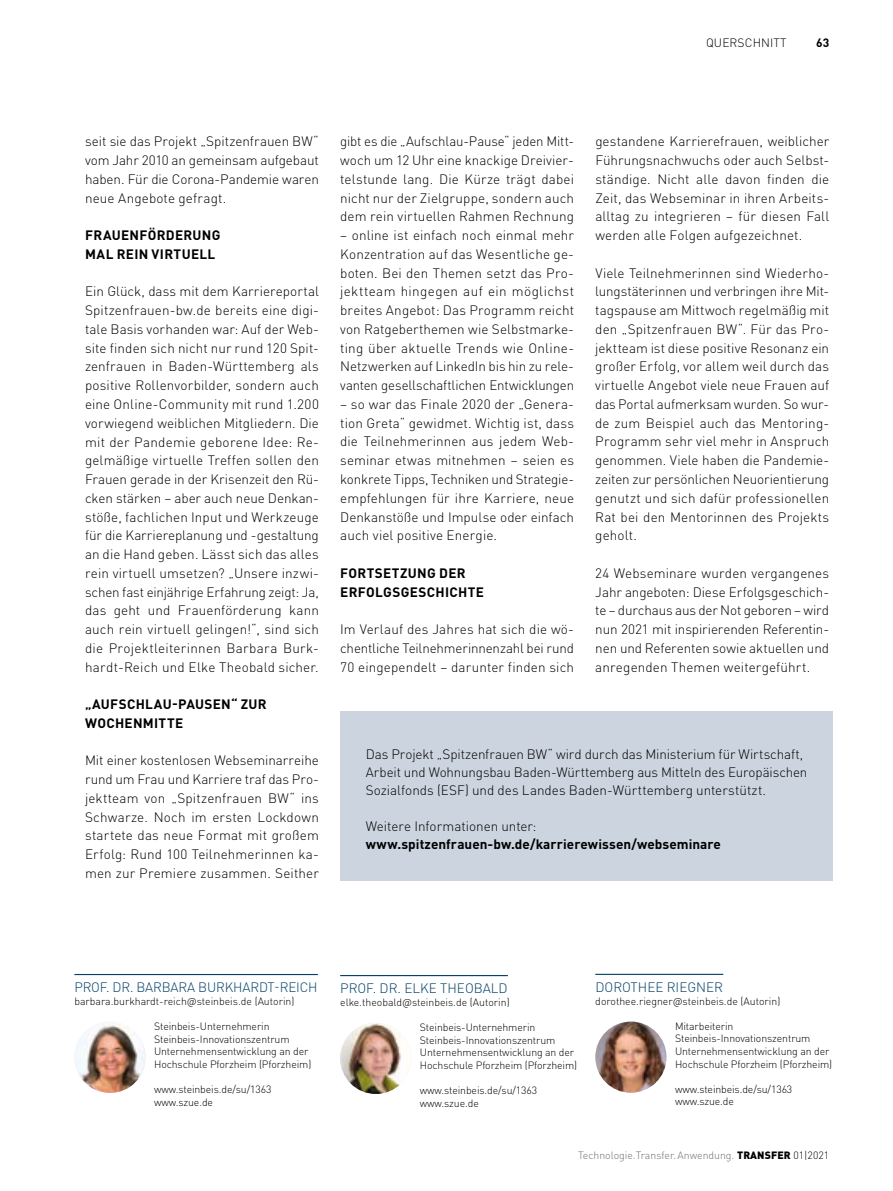
<style>
.page{position:relative;width:893px;height:1191px;background:#fff}
.page>*{position:absolute;margin:0;border:0;box-sizing:border-box;transform-origin:0 0}
.t1{font:300 13.5px/18.8px "DINOT";letter-spacing:.005em;color:#000;text-align:justify}
.t2{font:700 13.5px/18.8px "DINOT";letter-spacing:.02em;color:#000}
.t3{font:300 13.5px "DINOT";letter-spacing:-.01em;color:#003e65}
.t4{font:300 12px "DINOT";letter-spacing:.01em;color:#000}
.t5{font:700 12px "DINOT";color:#000}
.t6{font:300 10.5px/12.6px "DINOT";letter-spacing:-.01em;color:#000}
.t7{font:300 10.5px "DINOT";color:#706f6f}
.s1{font-weight:900;color:#000}
.s2{color:#000}
</style>
<div class="page">
<div style="left:340px;top:711px;width:493px;height:169px;background:#cbd4df"></div>
<hr style="left:74px;top:974px;width:244px;height:1px;background:#003e65">
<img style="left:74px;top:1021px;width:72px;height:72px;border-radius:36px">
<hr style="left:340px;top:975px;width:168px;height:1px;background:#003e65">
<img style="left:340px;top:1022px;width:71px;height:72px;border-radius:36px">
<hr style="left:595px;top:973px;width:128px;height:2px;background:#003e65">
<img style="left:595px;top:1021px;width:71px;height:71px;border-radius:36px">
<p class="t4" style="left:706px;top:36px;width:82px">QUERSCHNITT</p>
<p class="t5" style="left:816px;top:35px;width:15px">63</p>
<p class="t1" style="left:85px;top:132px;width:235px">seit sie das Projekt „Spitzenfrauen BW“ vom Jahr 2010 an gemeinsam aufgebaut haben. Für die Corona-Pandemie waren neue Angebote gefragt.</p>
<p class="t2" style="left:85px;top:225px;width:137px">FRAUENFÖRDERUNG<br>MAL REIN VIRTUELL</p>
<p class="t1" style="left:85px;top:282px;width:235px">Ein Glück, dass mit dem Karriereportal Spitzenfrauen-bw.de bereits eine digi&shy;tale Basis vorhanden war: Auf der Web&shy;site finden sich nicht nur rund 120 Spit&shy;zenfrauen in Baden-Württemberg als positive Rollenvorbilder, sondern auch eine Online-Community mit rund 1.200 vorwiegend weiblichen Mitgliedern. Die mit der Pandemie geborene Idee: Re&shy;gelmäßige virtuelle Treffen sollen den Frauen gerade in der Krisenzeit den Rü&shy;cken stärken – aber auch neue Denkan&shy;stöße, fachlichen Input und Werkzeuge für die Karriereplanung und -gestaltung an die Hand geben. Lässt sich das alles rein virtuell umsetzen? „Unsere inzwi&shy;schen fast einjährige Erfahrung zeigt: Ja, das geht und Frauenförderung kann auch rein virtuell gelingen!“, sind sich die Projektleiterinnen Barbara Burk&shy;hardt-Reich und Elke Theobald sicher.</p>
<p class="t2" style="left:85px;top:694px;width:183px">„AUFSCHLAU-PAUSEN“ ZUR<br>WOCHENMITTE</p>
<p class="t1" style="left:85px;top:751px;width:235px">Mit einer kostenlosen Webseminarreihe rund um Frau und Karriere traf das Pro&shy;jektteam von „Spitzenfrauen BW“ ins Schwarze. Noch im ersten Lockdown startete das neue Format mit großem Erfolg: Rund 100 Teilnehmerinnen ka&shy;men zur Premiere zusammen. Seither</p>
<p class="t1" style="left:340px;top:132px;width:235px">gibt es die „Aufschlau-Pause“ jeden Mitt&shy;woch um 12 Uhr eine knackige Dreivier&shy;telstunde lang. Die Kürze trägt dabei nicht nur der Zielgruppe, sondern auch dem rein virtuellen Rahmen Rechnung</p>
<p class="t1" style="left:340px;top:226px;width:235px">– online ist einfach noch einmal mehr Konzentration auf das Wesentliche ge&shy;boten. Bei den Themen setzt das Pro&shy;jektteam hingegen auf ein möglichst breites Angebot: Das Programm reicht von Ratgeberthemen wie Selbstmarke&shy;ting über aktuelle Trends wie Online-Netzwerken auf LinkedIn bis hin zu rele&shy;vanten gesellschaftlichen Entwicklungen</p>
<p class="t1" style="left:340px;top:394px;width:235px">– so war das Finale 2020 der „Genera&shy;tion Greta“ gewidmet. Wichtig ist, dass die Teilnehmerinnen aus jedem Web&shy;seminar etwas mitnehmen – seien es konkrete Tipps, Techniken und Strategie&shy;empfehlungen für ihre Karriere, neue Denkanstöße und Impulse oder einfach auch viel positive Energie.</p>
<p class="t2" style="left:340px;top:563px;width:145px">FORTSETZUNG DER<br>ERFOLGSGESCHICHTE</p>
<p class="t1" style="left:340px;top:619px;width:235px">Im Verlauf des Jahres hat sich die wö&shy;chentliche Teilnehmerinnenzahl bei rund 70 eingependelt – darunter finden sich</p>
<p class="t1" style="left:595px;top:132px;width:235px">gestandene Karrierefrauen, weiblicher Führungsnachwuchs oder auch Selbst&shy;ständige. Nicht alle davon finden die Zeit, das Webseminar in ihren Arbeits&shy;alltag zu integrieren – für diesen Fall werden alle Folgen aufgezeichnet.</p>
<p class="t1" style="left:595px;top:263px;width:235px">Viele Teilnehmerinnen sind Wiederho&shy;lungstäterinnen und verbringen ihre Mit&shy;tagspause am Mittwoch regelmäßig mit den „Spitzenfrauen BW“. Für das Pro&shy;jektteam ist diese positive Resonanz ein großer Erfolg, vor allem weil durch das virtuelle Angebot viele neue Frauen auf das Portal aufmerksam wurden. So wur&shy;de zum Beispiel auch das Mentoring-Programm sehr viel mehr in Anspruch genommen. Viele haben die Pandemie&shy;zeiten zur persönlichen Neuorientierung genutzt und sich dafür professionellen Rat bei den Mentorinnen des Projekts geholt.</p>
<p class="t1" style="left:595px;top:563px;width:235px">24 Webseminare wurden vergangenes Jahr angeboten: Diese Erfolgsgeschich&shy;te – durchaus aus der Not geboren – wird nun 2021 mit inspirierenden Referentin&shy;nen und Referenten sowie aktuellen und anregenden Themen weitergeführt.</p>
<p class="t1" style="left:366px;top:744px;width:443px;line-height:18px;text-align:left">Das Projekt „Spitzenfrauen BW“ wird durch das Ministerium für Wirtschaft,<br>Arbeit und Wohnungsbau Baden-Württemberg aus Mitteln des Europäischen<br>Sozialfonds (ESF) und des Landes Baden-Württemberg unterstützt.</p>
<p class="t1" style="left:366px;top:816px;width:172px">Weitere Informationen unter:</p>
<p class="t2" style="left:366px;top:834px;width:357px">www.spitzenfrauen-bw.de/karrierewissen/webseminare</p>
<p class="t3" style="left:74px;top:979px;width:245px">PROF. DR. BARBARA BURKHARDT-REICH</p>
<p class="t6" style="left:74px;top:994px;width:222px">barbara.burkhardt-reich@steinbeis.de (Autorin)</p>
<p class="t6" style="left:154px;top:1019px;width:159px">Steinbeis-Unternehmerin<br>Steinbeis-Innovationszentrum<br>Unternehmensentwicklung an der<br>Hochschule Pforzheim (Pforzheim)</p>
<p class="t6" style="left:154px;top:1082px;width:119px">www.steinbeis.de/su/1363 www.szue.de</p>
<p class="t3" style="left:340px;top:980px;width:169px">PROF. DR. ELKE THEOBALD</p>
<p class="t6" style="left:340px;top:995px;width:171px">elke.theobald@steinbeis.de (Autorin)</p>
<p class="t6" style="left:420px;top:1020px;width:159px">Steinbeis-Unternehmerin<br>Steinbeis-Innovationszentrum<br>Unternehmensentwicklung an der<br>Hochschule Pforzheim (Pforzheim)</p>
<p class="t6" style="left:420px;top:1083px;width:119px">www.steinbeis.de/su/1363 www.szue.de</p>
<p class="t3" style="left:595px;top:978px;width:129px">DOROTHEE RIEGNER</p>
<p class="t6" style="left:595px;top:994px;width:186px">dorothee.riegner@steinbeis.de (Autorin)</p>
<p class="t6" style="left:675px;top:1019px;width:159px">Mitarbeiterin<br>Steinbeis-Innovationszentrum<br>Unternehmensentwicklung an der<br>Hochschule Pforzheim (Pforzheim)</p>
<p class="t6" style="left:675px;top:1082px;width:119px">www.steinbeis.de/su/1363 www.szue.de</p>
<p class="t7" style="left:578px;top:1148px;width:253px">Technologie.Transfer.Anwendung. <span class="s1">TRANSFER</span> <span class="s2">01|2021</span></p>
</div>
